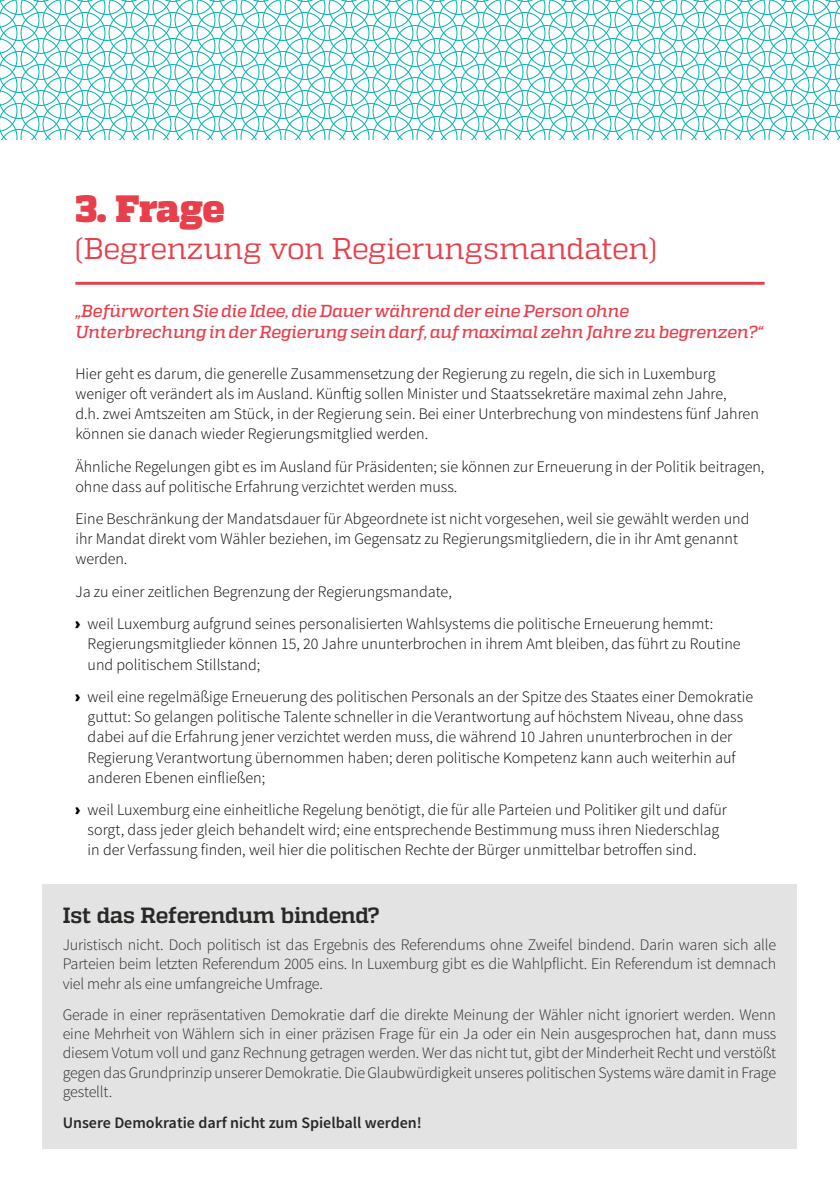
<style>
.page{position:relative;width:840px;height:1191px;background:#fff}
.page>*{position:absolute;margin:0;border:0;box-sizing:border-box;transform-origin:0 0}
.t1{font:900 38px "Quadon";letter-spacing:-.02em;color:#e83f4b}
.t2{font:30px "Quadon";letter-spacing:-.015em;color:#e83f4b}
.t3{font:700 22px "Quadon";letter-spacing:-.02em;color:#282827}
.t4{font:italic 500 17.4px/20.8px "Quadon";letter-spacing:-.01em;color:#e83f4b}
.t5{font:300 16px/20.2px "Source Sans Pro";color:#000}
.t6{font:300 16px/19.2px "Source Sans Pro";letter-spacing:-.01em;color:#282827;text-align:justify}
.t7{font:600 16px "Source Sans Pro";color:#282827}
.s1{font-family:"Quadon";font-weight:900}
</style>
<div class="page">
<hr style="left:75px;top:282px;width:689px;height:3px;background:#e83f4b">
<div style="left:42px;top:884px;width:754px;height:265px;background:#e3e3e3"></div>
<svg style="left:0;top:0;width:839px;height:139px"></svg>
<h1 class="t1" style="left:75px;top:186px;width:151px">3. Frage</h1>
<h2 class="t2" style="left:75px;top:231px;width:582px">(Begrenzung von Regierungsmandaten)</h2>
<p class="t4" style="left:75px;top:301px;width:689px">„Befürworten Sie die Idee, die Dauer während der eine Person ohne<br>Unterbrechung in der Regierung sein darf, auf maximal zehn Jahre zu begrenzen?“</p>
<p class="t5" style="left:75px;top:363px;width:684px">Hier geht es darum, die generelle Zusammensetzung der Regierung zu regeln, die sich in Luxemburg weniger oft verändert als im Ausland. Künftig sollen Minister und Staatssekretäre maximal zehn Jahre,<br>d.h. zwei Amtszeiten am Stück, in der Regierung sein. Bei einer Unterbrechung von mindestens fünf Jahren können sie danach wieder Regierungsmitglied werden.</p>
<p class="t5" style="left:75px;top:456px;width:690px">Ähnliche Regelungen gibt es im Ausland für Präsidenten; sie können zur Erneuerung in der Politik beitragen, ohne dass auf politische Erfahrung verzichtet werden muss.</p>
<p class="t5" style="left:75px;top:509px;width:675px">Eine Beschränkung der Mandatsdauer für Abgeordnete ist nicht vorgesehen, weil sie gewählt werden und ihr Mandat direkt vom Wähler beziehen, im Gegensatz zu Regierungsmitgliedern, die in ihr Amt genannt werden.</p>
<p class="t5" style="left:75px;top:575px;width:639px;line-height:32.4px">Ja zu einer zeitlichen Begrenzung der Regierungsmandate,<br><span class="s1">›</span> weil Luxemburg aufgrund seines personalisierten Wahlsystems die politische Erneuerung hemmt:</p>
<p class="t5" style="left:88px;top:634px;width:654px">Regierungsmitglieder können 15, 20 Jahre ununterbrochen in ihrem Amt bleiben, das führt zu Routine und politischem Stillstand;</p>
<p class="t5" style="left:88px;top:686px;width:666px;text-indent:-12px"><span class="s1">›</span> weil eine regelmäßige Erneuerung des politischen Personals an der Spitze des Staates einer Demokratie guttut: So gelangen politische Talente schneller in die Verantwortung auf höchstem Niveau, ohne dass dabei auf die Erfahrung jener verzichtet werden muss, die während 10 Jahren ununterbrochen in der Regierung Verantwortung übernommen haben; deren politische Kompetenz kann auch weiterhin auf anderen Ebenen einfließen;</p>
<p class="t5" style="left:88px;top:800px;width:640px;text-indent:-12px"><span class="s1">›</span> weil Luxemburg eine einheitliche Regelung benötigt, die für alle Parteien und Politiker gilt und dafür sorgt, dass jeder gleich behandelt wird; eine entsprechende Bestimmung muss ihren Niederschlag in der Verfassung finden, weil hier die politischen Rechte der Bürger unmittelbar betroffen sind.</p>
<h3 class="t3" style="left:63px;top:902px;width:318px">Ist das Referendum bindend?</h3>
<p class="t6" style="left:63px;top:935px;width:714px">Juristisch nicht. Doch politisch ist das Ergebnis des Referendums ohne Zweifel bindend. Darin waren sich alle Parteien beim letzten Referendum 2005 eins. In Luxemburg gibt es die Wahlpflicht. Ein Referendum ist demnach viel mehr als eine umfangreiche Umfrage.</p>
<p class="t6" style="left:63px;top:1005px;width:714px">Gerade in einer repräsentativen Demokratie darf die direkte Meinung der Wähler nicht ignoriert werden. Wenn eine Mehrheit von Wählern sich in einer präzisen Frage für ein Ja oder ein Nein ausgesprochen hat, dann muss diesem Votum voll und ganz Rechnung getragen werden. Wer das nicht tut, gibt der Minderheit Recht und verstößt gegen das Grundprinzip unserer Demokratie. Die Glaubwürdigkeit unseres politischen Systems wäre damit in Frage gestellt.</p>
<p class="t7" style="left:63px;top:1112px;width:360px">Unsere Demokratie darf nicht zum Spielball werden!</p>
</div>
